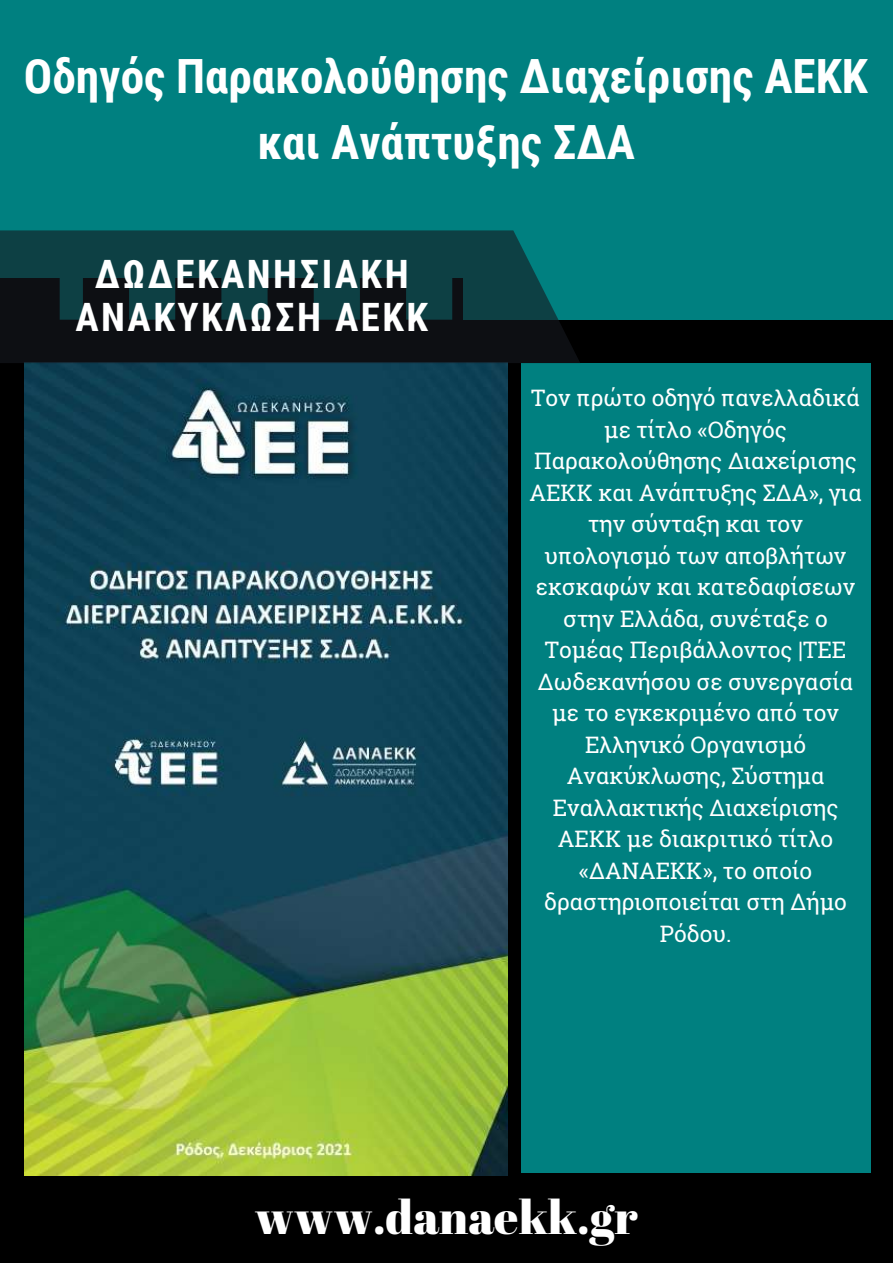
<style>
.page{position:relative;width:893px;height:1264px;background:#fff}
.page>*{position:absolute;margin:0;border:0;box-sizing:border-box;transform-origin:0 0}
.t1{font:700 47.25px/65.2px "Roboto Condensed";color:#fff;text-align:center}
.t2{font:47.25px "Abril Fatface";color:#fff}
.t3{font:700 39px/43.8px "Roboto Condensed";letter-spacing:.065em;color:#fff;text-align:center}
.t4{font:22.65px/31.5px "Roboto Slab";color:#fff;text-align:center}
</style>
<div class="page">
<div style="left:0;top:0;width:892px;height:1262px;background:#000"></div>
<img style="left:25px;top:363px;width:482px;height:812px">
<div style="left:0;top:0;width:892px;height:278px;background:#008080"></div>
<div style="left:520px;top:363px;width:350px;height:809px;background:#008080"></div>
<div style="left:463px;top:274px;width:429px;height:46px;background:#008080"></div>
<svg style="left:0;top:230px;width:580px;height:133px;background:#0c2c30"></svg>
<h1 class="t1" style="left:24px;top:45px;width:845px">Οδηγός Παρακολούθησης Διαχείρισης ΑΕΚΚ και Ανάπτυξης ΣΔΑ</h1>
<h2 class="t3" style="left:75px;top:252px;width:354px">ΔΩΔΕΚΑΝΗΣΙΑΚΗ<br>ΑΝΑΚΥΚΛΩΣΗ ΑΕΚΚ</h2>
<p class="t4" style="left:529px;top:382px;width:334px">Τον πρώτο οδηγό πανελλαδικά με τίτλο «Οδηγός<br>Παρακολούθησης Διαχείρισης<br>ΑΕΚΚ και Ανάπτυξης ΣΔΑ», για την σύνταξη και τον υπολογισμό των αποβλήτων εκσκαφών και κατεδαφίσεων στην Ελλάδα, συνέταξε ο<br>Τομέας Περιβάλλοντος |ΤΕΕ<br>Δωδεκανήσου σε συνεργασία με το εγκεκριμένο από τον<br>Ελληνικό Οργανισμό<br>Ανακύκλωσης, Σύστημα<br>Εναλλακτικής Διαχείρισης<br>ΑΕΚΚ με διακριτικό τίτλο «ΔΑΝΑΕΚΚ», το οποίο δραστηριοποιείται στη Δήμο<br>Ρόδου.</p>
<h1 class="t2" style="left:255px;top:1183px;width:384px">www.danaekk.gr</h1>
</div>
